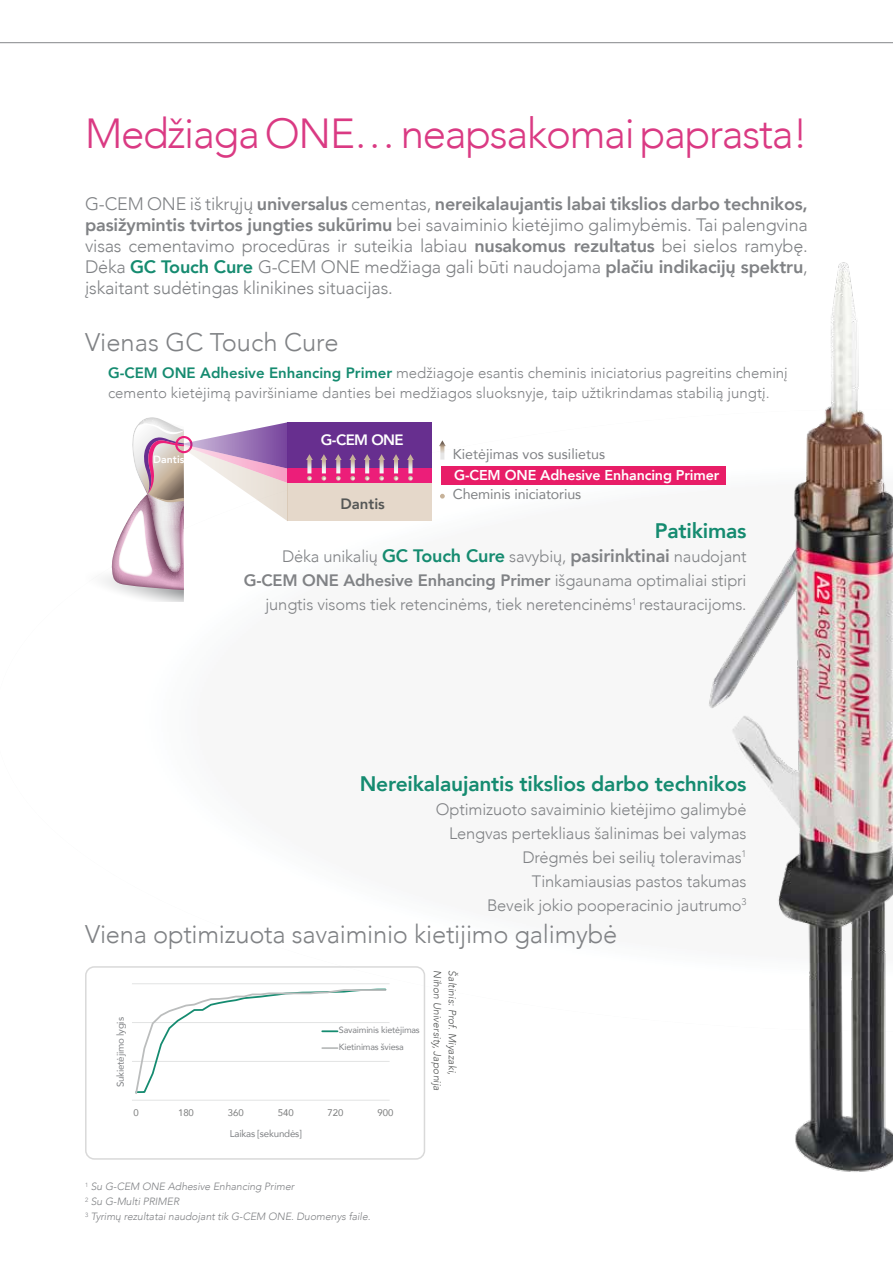
<style>
.page{position:relative;width:893px;height:1263px;background:#fff}
.page>*{position:absolute;margin:0;border:0;box-sizing:border-box;transform-origin:0 0}
.t1{font:300 42px "Avenir";letter-spacing:-.03em;color:#da3a83}
.t2{font:300 25.5px "Avenir";letter-spacing:-.01em;color:#808285}
.t3{font:800 21px "Avenir";letter-spacing:-.01em;color:#158b70}
.t4{font:300 18px/21px "Avenir";letter-spacing:-.01em;color:#808285;text-align:justify}
.t5{font:300 16.5px/24px "Avenir";letter-spacing:-.01em;color:#808285;text-align:right}
.t6{font:300 15px/19.5px "Avenir";color:#808285}
.t7{font:800 15px "Avenir";letter-spacing:-.04em;color:#fff}
.t8{font:800 15px "Avenir";color:#555756}
.t9{font:14.25px "Avenir";color:#808285}
.t10{font:800 14.25px "Avenir";letter-spacing:-.01em;color:#fff}
.t11{font:italic 300 10.5px/15px "Avenir";letter-spacing:-.005em;color:#808285}
.t12{font:italic 300 10.5px "Avenir";color:#555756}
.t13{font:800 10.5px "Avenir";color:#fff}
.t14{font:9.75px "Avenir";letter-spacing:-.02em;color:#808285}
.t15{font:9.6px "Avenir";color:#7b7c7c}
.t16{font:9px/16.6px "Avenir";letter-spacing:-.02em;color:#808285}
.s1{font-weight:800}
.s2{font-weight:800;color:#158b70}
.s3{font-weight:800;font-size:18px;color:#158b70}
.s4{font-weight:800;font-size:18px}
</style>
<div class="page">
<img style="left:629px;top:262px;width:264px;height:910px">
<svg style="left:0;top:42px;width:893px;height:2px;background:#c1c2c3"></svg>
<div style="left:85px;top:966px;width:340px;height:194px;border:2px solid #d9d9d9;border-radius:9px"></div>
<hr style="left:132px;top:1061px;width:258px;height:1px;background:#e2e3e3">
<hr style="left:132px;top:1022px;width:258px;height:1px;background:#e2e3e3">
<hr style="left:132px;top:983px;width:258px;height:1px;background:#e2e3e3">
<hr style="left:132px;top:1100px;width:258px;height:1px;background:#e2e3e3">
<svg style="left:135px;top:988px;width:252px;height:106px"></svg>
<div style="left:288px;top:482px;width:144px;height:39px;background:#e5d8ca"></div>
<div style="left:288px;top:422px;width:144px;height:47px;background:#672f8f"></div>
<div style="left:288px;top:469px;width:144px;height:14px;background:#ec1e79"></div>
<svg style="left:306px;top:454px;width:7px;height:27px"></svg>
<svg style="left:321px;top:454px;width:6px;height:27px"></svg>
<svg style="left:335px;top:454px;width:7px;height:27px"></svg>
<svg style="left:349px;top:454px;width:7px;height:27px"></svg>
<svg style="left:364px;top:454px;width:6px;height:27px"></svg>
<svg style="left:378px;top:454px;width:7px;height:27px"></svg>
<svg style="left:393px;top:454px;width:6px;height:27px"></svg>
<svg style="left:407px;top:454px;width:7px;height:27px"></svg>
<svg style="left:440px;top:494px;width:5px;height:5px"></svg>
<svg style="left:439px;top:440px;width:7px;height:20px"></svg>
<svg style="left:103px;top:417px;width:185px;height:185px"></svg>
<div style="left:441px;top:466px;width:285px;height:18px;background:#e81d67"></div>
<h1 class="t1" style="left:85px;top:109px;width:724px">Medžiaga ONE… neapsakomai paprasta!</h1>
<p class="t4" style="left:85px;top:193px;width:724px">G-CEM ONE iš tikrųjų <span class="s1">universalus</span> cementas, <span class="s1">nereikalaujantis labai tikslios darbo technikos, pasižymintis tvirtos jungties sukūrimu</span> bei savaiminio kietėjimo galimybėmis. Tai palengvina visas cementavimo procedūras ir suteikia labiau <span class="s1">nusakomus rezultatus</span> bei sielos ramybę.<br>Dėka <span class="s2">GC Touch Cure</span> G-CEM ONE medžiaga gali būti naudojama <span class="s1">plačiu indikacijų spektru</span>, įskaitant sudėtingas klinikines situacijas.</p>
<h2 class="t2" style="left:85px;top:327px;width:255px">Vienas GC Touch Cure</h2>
<p class="t6" style="left:108px;top:363px;width:681px"><span class="s2">G-CEM ONE Adhesive Enhancing Primer</span> medžiagoje esantis cheminis iniciatorius pagreitins cheminį cemento kietėjimą paviršiniame danties bei medžiagos sluoksnyje, taip užtikrindamas stabilią jungtį.</p>
<p class="t13" style="left:153px;top:452px;width:33px">Dantis</p>
<p class="t7" style="left:321px;top:428px;width:84px">G-CEM ONE</p>
<p class="t8" style="left:340px;top:492px;width:46px">Dantis</p>
<p class="t9" style="left:453px;top:443px;width:154px">Kietėjimas vos susilietus</p>
<p class="t10" style="left:454px;top:464px;width:267px">G-CEM ONE Adhesive Enhancing Primer</p>
<p class="t9" style="left:453px;top:483px;width:130px">Cheminis iniciatorius</p>
<p class="t3" style="left:655px;top:515px;width:93px">Patikimas</p>
<p class="t5" style="left:244px;top:545px;width:504px">Dėka unikalių <span class="s3">GC Touch Cure</span> savybių, <span class="s4">pasirinktinai</span> naudojant<br><span class="s1">G-CEM ONE Adhesive Enhancing Primer</span> išgaunama optimaliai stipri jungtis visoms tiek retencinėms, tiek neretencinėms<sup>1</sup> restauracijoms.</p>
<p class="t3" style="left:360px;top:767px;width:388px">Nereikalaujantis tikslios darbo technikos</p>
<p class="t5" style="left:436px;top:797px;width:312px">Optimizuoto savaiminio kietėjimo galimybė Lengvas pertekliaus šalinimas bei valymas Drėgmės bei seilių toleravimas<sup>1<br></sup>Tinkamiausias pastos takumas<br>Beveik jokio pooperacinio jautrumo<sup>3</sup></p>
<h2 class="t2" style="left:85px;top:919px;width:534px">Viena optimizuota savaiminio kietijimo galimybė</h2>
<p class="t14" style="left:112px;top:1087px;width:72px;rotate:-90deg">Sukietėjimo lygis</p>
<p class="t16" style="left:339px;top:1021px;width:82px">Savaiminis kietėjimas<br>Kietinimas šviesa</p>
<p class="t15" style="left:133px;top:1105px;width:7px">0</p>
<p class="t15" style="left:178px;top:1105px;width:17px">180</p>
<p class="t15" style="left:228px;top:1105px;width:17px">360</p>
<p class="t15" style="left:278px;top:1105px;width:17px">540</p>
<p class="t15" style="left:328px;top:1105px;width:17px">720</p>
<p class="t15" style="left:377px;top:1105px;width:17px">900</p>
<p class="t14" style="left:230px;top:1126px;width:73px">Laikas [sekundės]</p>
<p class="t12" style="left:444px;top:970px;width:122px;rotate:90deg">Nihon University, Japonija</p>
<p class="t12" style="left:459px;top:970px;width:106px;rotate:90deg">Šaltinis: Prof. Miyazaki,</p>
<p class="t11" style="left:85px;top:1179px;width:287px"><sup>1</sup> Su G-CEM ONE Adhesive Enhancing Primer<br><sup>2</sup> Su G-Multi PRIMER<br><sup>3</sup> Tyrimų rezultatai naudojant tik G-CEM ONE. Duomenys faile.</p>
</div>
